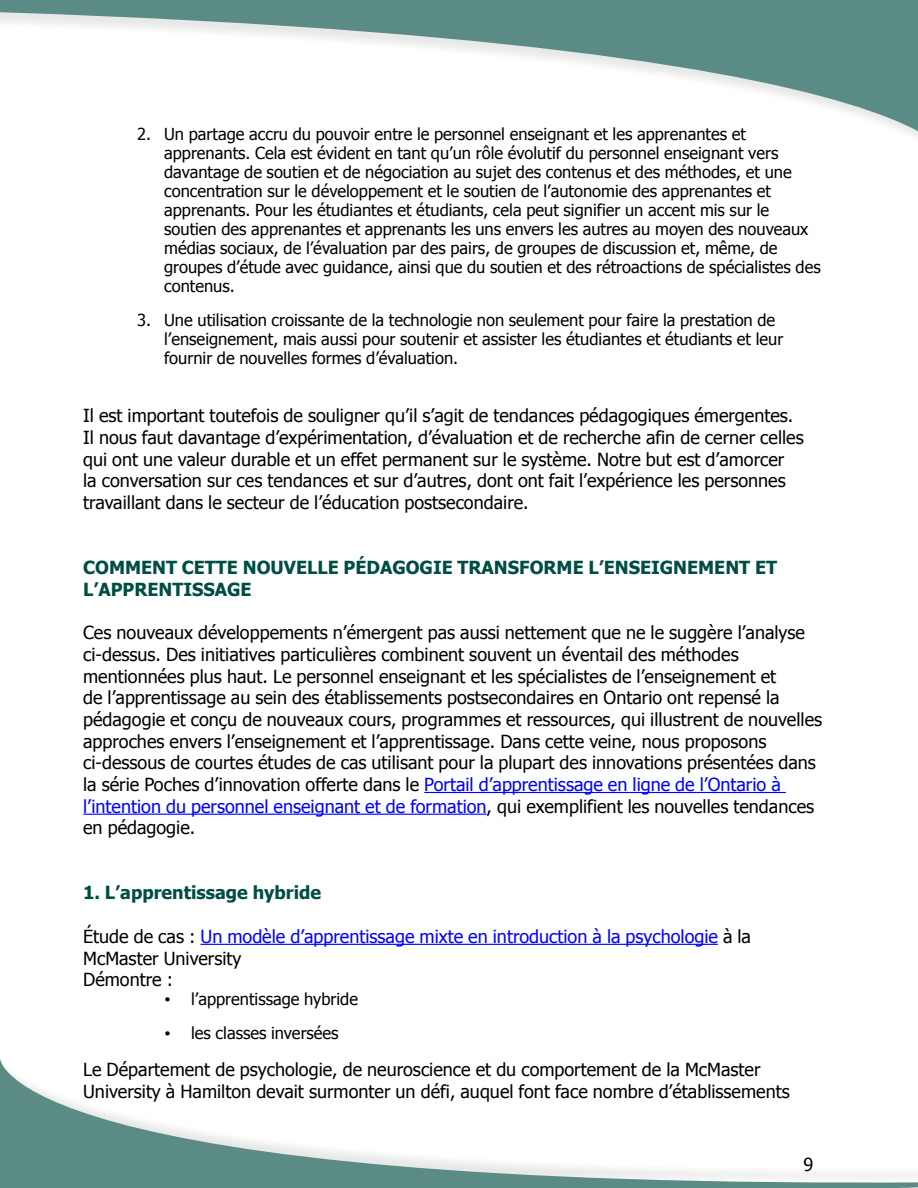
<style>
.page{position:relative;width:918px;height:1188px;background:#fff}
.page>*{position:absolute;margin:0;border:0;box-sizing:border-box;transform-origin:0 0}
.t1{font:18px/21.8px "Tahoma";color:#000}
.t2{font:18px/21.8px "Tahoma";color:#00f}
.t3{font:700 18px/21.8px "Tahoma";color:#004d43}
.t4{font:16.5px/19px "Tahoma";color:#000}
.s1{color:#00f}
.s2{color:#000}
</style>
<div class="page">
<svg style="left:0;top:0;width:918px;height:137px"></svg>
<svg style="left:0;top:1059px;width:918px;height:129px"></svg>
<hr style="left:424px;top:792px;width:362px;height:1px;background:#00f">
<hr style="left:83px;top:814px;width:404px;height:1px;background:#00f">
<hr style="left:201px;top:944px;width:517px;height:1px;background:#00f">
<p class="t4" style="left:164px;top:124px;width:658px;text-indent:-27px">2. Un partage accru du pouvoir entre le personnel enseignant et les apprenantes et apprenants. Cela est évident en tant qu’un rôle évolutif du personnel enseignant vers davantage de soutien et de négociation au sujet des contenus et des méthodes, et une concentration sur le développement et le soutien de l’autonomie des apprenantes et apprenants. Pour les étudiantes et étudiants, cela peut signifier un accent mis sur le soutien des apprenantes et apprenants les uns envers les autres au moyen des nouveaux médias sociaux, de l’évaluation par des pairs, de groupes de discussion et, même, de groupes d’étude avec guidance, ainsi que du soutien et des rétroactions de spécialistes des contenus.</p>
<p class="t4" style="left:164px;top:310px;width:621px;text-indent:-27px">3. Une utilisation croissante de la technologie non seulement pour faire la prestation de l’enseignement, mais aussi pour soutenir et assister les étudiantes et étudiants et leur fournir de nouvelles formes d’évaluation.</p>
<p class="t1" style="left:83px;top:404px;width:722px">Il est important toutefois de souligner qu’il s’agit de tendances pédagogiques émergentes.<br>Il nous faut davantage d’expérimentation, d’évaluation et de recherche afin de cerner celles qui ont une valeur durable et un effet permanent sur le système. Notre but est d’amorcer<br>la conversation sur ces tendances et sur d’autres, dont ont fait l’expérience les personnes travaillant dans le secteur de l’éducation postsecondaire.</p>
<p class="t3" style="left:83px;top:556px;width:695px">COMMENT CETTE NOUVELLE PÉDAGOGIE TRANSFORME L’ENSEIGNEMENT ET<br>L’APPRENTISSAGE</p>
<p class="t1" style="left:83px;top:621px;width:741px">Ces nouveaux développements n’émergent pas aussi nettement que ne le suggère l’analyse ci-dessus. Des initiatives particulières combinent souvent un éventail des méthodes mentionnées plus haut. Le personnel enseignant et les spécialistes de l’enseignement et<br>de l’apprentissage au sein des établissements postsecondaires en Ontario ont repensé la pédagogie et conçu de nouveaux cours, programmes et ressources, qui illustrent de nouvelles approches envers l’enseignement et l’apprentissage. Dans cette veine, nous proposons ci-dessous de courtes études de cas utilisant pour la plupart des innovations présentées dans la série Poches d’innovation offerte dans le <span class="s1">Portail d’apprentissage en ligne de l’Ontario à l’intention du personnel enseignant et de formation</span>, qui exemplifient les nouvelles tendances en pédagogie.</p>
<p class="t3" style="left:83px;top:881px;width:240px">1. L’apprentissage hybride</p>
<p class="t2" style="left:83px;top:925px;width:669px"><span class="s2">Étude de cas :</span> Un modèle d’apprentissage mixte en introduction à la psychologie <span class="s2">à la<br>McMaster University<br>Démontre :</span></p>
<p class="t4" style="left:164px;top:989px;width:195px">• l’apprentissage hybride</p>
<p class="t4" style="left:164px;top:1023px;width:176px">• les classes inversées</p>
<p class="t1" style="left:83px;top:1058px;width:708px">Le Département de psychologie, de neuroscience et du comportement de la McMaster<br>University à Hamilton devait surmonter un défi, auquel font face nombre d’établissements</p>
<p class="t1" style="left:803px;top:1153px;width:11px">9</p>
</div>
